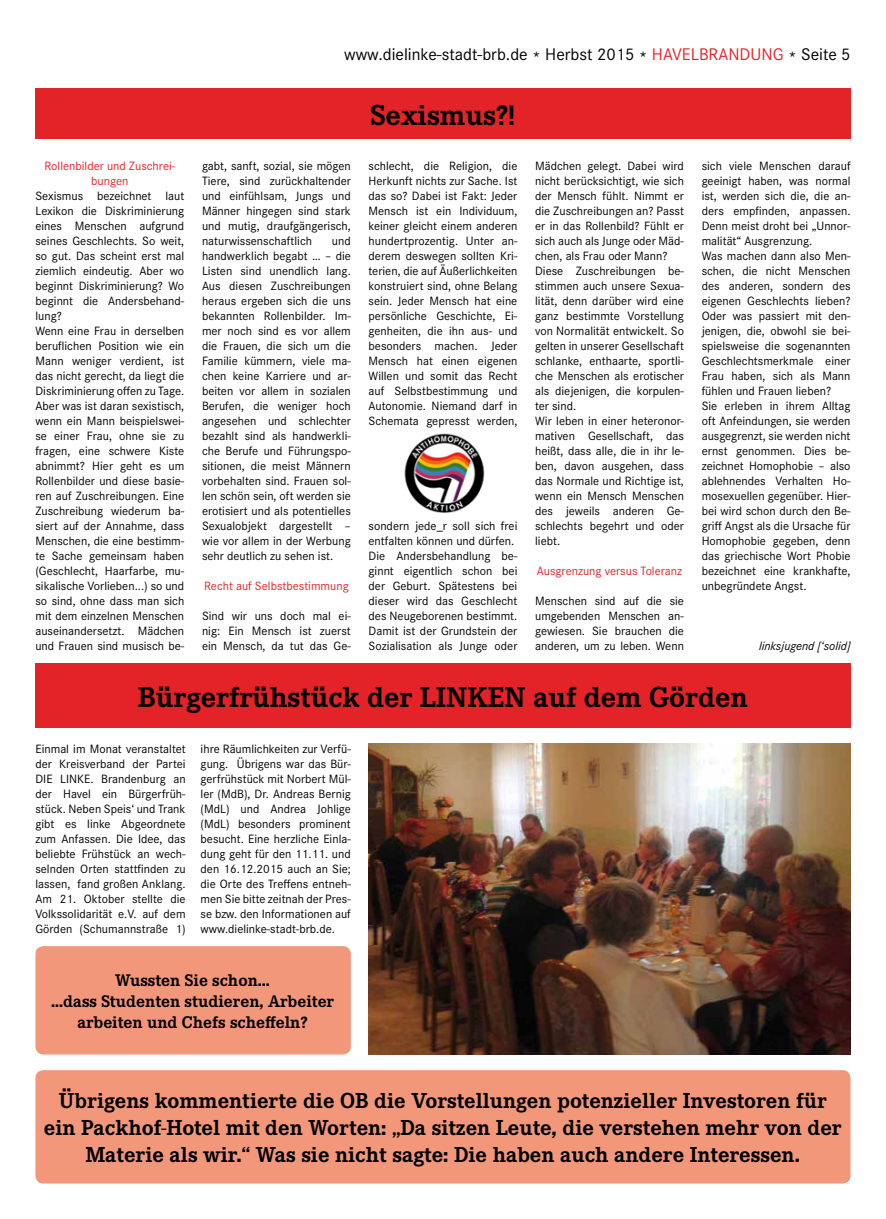
<style>
.page{position:relative;width:886px;height:1219px;background:#fff}
.page>*{position:absolute;margin:0;border:0;box-sizing:border-box;transform-origin:0 0}
.t1{font:700 30px "Corporate E";color:#000}
.t2{font:700 22.5px/27px "Corporate E";color:#000;text-align:center}
.t3{font:700 17.5px/21px "Corporate E";color:#000;text-align:center}
.t4{font:17.5px "Corporate S";color:#000}
.t5{font:12.5px/15px "Corporate S";color:#000;text-align:justify}
.t6{font:12.5px/15px "Corporate S";color:#e52329;text-align:center}
.t7{font:italic 12.5px "Corporate S";color:#000}
.s1{color:#e32327}
</style>
<div class="page">
<div style="left:35px;top:89px;width:815px;height:50px;background:#e32327"></div>
<img style="left:369px;top:744px;width:481px;height:310px">
<div style="left:35px;top:1070px;width:815px;height:113px;background:#f3977a;border-radius:8px"></div>
<img style="left:404px;top:433px;width:81px;height:81px">
<div style="left:35px;top:663px;width:815px;height:65px;background:#e32327"></div>
<div style="left:35px;top:946px;width:316px;height:108px;background:#f3977a;border-radius:8px"></div>
<h3 class="t4" style="left:344px;top:44px;width:508px">www.dielinke-stadt-brb.de * Herbst 2015 * <span class="s1">HAVELBRANDUNG</span> * Seite 5</h3>
<p class="t6" style="left:44px;top:159px;width:132px">Rollenbilder und Zuschrei&shy;bungen</p>
<p class="t5" style="left:35px;top:189px;width:150px;text-align:left">Sexismus bezeichnet laut<br>Lexikon die Diskriminierung eines Menschen aufgrund seines Geschlechts. So weit, so gut. Das scheint erst mal ziemlich eindeutig. Aber wo beginnt Diskriminierung? Wo beginnt die Andersbehand&shy;lung?<br>Wenn eine Frau in derselben beruflichen Position wie ein<br>Mann weniger verdient, ist das nicht gerecht, da liegt die<br>Diskriminierung offen zu Tage.<br>Aber was ist daran sexistisch, wenn ein Mann beispielswei&shy;se einer Frau, ohne sie zu fragen, eine schwere Kiste abnimmt? Hier geht es um<br>Rollenbilder und diese basie&shy;ren auf Zuschreibungen. Eine<br>Zuschreibung wiederum ba&shy;siert auf der Annahme, dass<br>Menschen, die eine bestimm&shy;te Sache gemeinsam haben (Geschlecht, Haarfarbe, mu&shy;sikalische Vorlieben...) so und so sind, ohne dass man sich mit dem einzelnen Menschen auseinandersetzt. Mädchen und Frauen sind musisch be-</p>
<p class="t5" style="left:202px;top:159px;width:150px">gabt, sanft, sozial, sie mögen Tiere, sind zurückhaltender und einfühlsam, Jungs und Männer hingegen sind stark und mutig, draufgängerisch, naturwissenschaftlich</p>
<p class="t5" style="left:202px;top:234px;width:150px;text-indent:130px">und handwerklich begabt … – die Listen sind unendlich lang.<br>Aus diesen Zuschreibungen heraus ergeben sich die uns bekannten Rollenbilder. Im&shy;mer noch sind es vor allem die Frauen, die sich um die Familie kümmern, viele ma&shy;chen keine Karriere und ar&shy;beiten vor allem in sozialen Berufen, die weniger hoch angesehen und schlechter bezahlt sind als handwerkli&shy;che Berufe und Führungspo&shy;sitionen, die meist Männern vorbehalten sind. Frauen sol&shy;len schön sein, oft werden sie erotisiert und als potentielles Sexualobjekt dargestellt – wie vor allem in der Werbung sehr deutlich zu sehen ist.</p>
<p class="t6" style="left:204px;top:579px;width:146px">Recht auf Selbstbestimmung</p>
<p class="t5" style="left:202px;top:609px;width:150px">Sind wir uns doch mal ei&shy;nig: Ein Mensch ist zuerst ein Mensch, da tut das Ge-</p>
<h1 class="t1" style="left:371px;top:98px;width:146px">Sexismus?!</h1>
<p class="t5" style="left:369px;top:159px;width:150px">schlecht, die Religion, die Herkunft nichts zur Sache. Ist das so? Dabei ist Fakt: Jeder Mensch ist ein Individuum, keiner gleicht einem anderen hundertprozentig. Unter an&shy;derem deswegen sollten Kri&shy;terien, die auf Äußerlichkeiten konstruiert sind, ohne Belang sein. Jeder Mensch hat eine persönliche Geschichte, Ei&shy;genheiten, die ihn aus- und besonders machen. Jeder Mensch hat einen eigenen Willen und somit das Recht auf Selbstbestimmung und Autonomie. Niemand darf in Schemata gepresst werden,</p>
<p class="t5" style="left:369px;top:519px;width:150px;text-align:left">sondern jede_r soll sich frei entfalten können und dürfen.<br>Die Andersbehandlung be&shy;ginnt eigentlich schon bei der Geburt. Spätestens bei dieser wird das Geschlecht des Neugeborenen bestimmt.<br>Damit ist der Grundstein der<br>Sozialisation als Junge oder</p>
<p class="t5" style="left:535px;top:159px;width:150px;text-align:left">Mädchen gelegt. Dabei wird nicht berücksichtigt, wie sich der Mensch fühlt. Nimmt er die Zuschreibungen an? Passt er in das Rollenbild? Fühlt er sich auch als Junge oder Mäd&shy;chen, als Frau oder Mann?<br>Diese Zuschreibungen be&shy;stimmen auch unsere Sexua&shy;lität, denn darüber wird eine ganz bestimmte Vorstellung von Normalität entwickelt. So gelten in unserer Gesellschaft schlanke, enthaarte, sportli&shy;che Menschen als erotischer als diejenigen, die korpulen&shy;ter sind.<br>Wir leben in einer heteronor&shy;mativen Gesellschaft, das heißt, dass alle, die in ihr le&shy;ben, davon ausgehen, dass das Normale und Richtige ist, wenn ein Mensch Menschen des jeweils anderen Ge&shy;schlechts begehrt und oder liebt.</p>
<p class="t6" style="left:537px;top:564px;width:147px">Ausgrenzung versus Toleranz</p>
<p class="t5" style="left:535px;top:594px;width:150px">Menschen sind auf die sie umgebenden Menschen an&shy;gewiesen. Sie brauchen die anderen, um zu leben. Wenn</p>
<p class="t5" style="left:702px;top:159px;width:150px;text-align:left">sich viele Menschen darauf geeinigt haben, was normal ist, werden sich die, die an&shy;ders empfinden, anpassen.<br>Denn meist droht bei „Unnor&shy;malität“ Ausgrenzung.<br>Was machen dann also Men&shy;schen, die nicht Menschen des anderen, sondern des eigenen Geschlechts lieben?<br>Oder was passiert mit den&shy;jenigen, die, obwohl sie bei&shy;spielsweise die sogenannten<br>Geschlechtsmerkmale einer<br>Frau haben, sich als Mann fühlen und Frauen lieben?<br>Sie erleben in ihrem Alltag oft Anfeindungen, sie werden ausgegrenzt, sie werden nicht ernst genommen. Dies be&shy;zeichnet Homophobie – also ablehnendes Verhalten Ho&shy;mosexuellen gegenüber. Hier&shy;bei wird schon durch den Be&shy;griff Angst als die Ursache für<br>Homophobie gegeben, denn das griechische Wort Phobie bezeichnet eine krankhafte, unbegründete Angst.</p>
<p class="t7" style="left:759px;top:639px;width:93px">linksjugend [‘solid]</p>
<h1 class="t1" style="left:138px;top:680px;width:612px">Bürgerfrühstück der LINKEN auf dem Görden</h1>
<p class="t5" style="left:35px;top:741px;width:152px">Einmal im Monat veranstaltet der Kreisverband der Partei DIE LINKE. Brandenburg an der Havel ein Bürgerfrüh&shy;stück. Neben Speis‘ und Trank gibt es linke Abgeordnete zum Anfassen. Die Idee, das beliebte Frühstück an wech&shy;selnden Orten stattfinden zu lassen, fand großen Anklang.<br>Am 21. Oktober stellte die Volkssolidarität e.V. auf dem Görden (Schumannstraße 1)</p>
<p class="t5" style="left:201px;top:741px;width:152px">ihre Räumlichkeiten zur Verfü&shy;gung. Übrigens war das Bür&shy;gerfrühstück mit Norbert Mül&shy;ler (MdB), Dr. Andreas Bernig (MdL) und Andrea Johlige (MdL) besonders prominent besucht. Eine herzliche Einla&shy;dung geht für den 11.11. und den 16.12.2015 auch an Sie; die Orte des Treffens entneh&shy;men Sie bitte zeitnah der Pres&shy;se bzw. den Informationen auf www.dielinke-stadt-brb.de.</p>
<h3 class="t3" style="left:51px;top:970px;width:284px">Wussten Sie schon...<br>...dass Studenten studieren, Arbeiter arbeiten und Chefs scheffeln?</h3>
<h2 class="t2" style="left:44px;top:1087px;width:799px">Übrigens kommentierte die OB die Vorstellungen potenzieller Investoren für ein Packhof-Hotel mit den Worten: „Da sitzen Leute, die verstehen mehr von der<br>Materie als wir.“ Was sie nicht sagte: Die haben auch andere Interessen.</h2>
</div>
